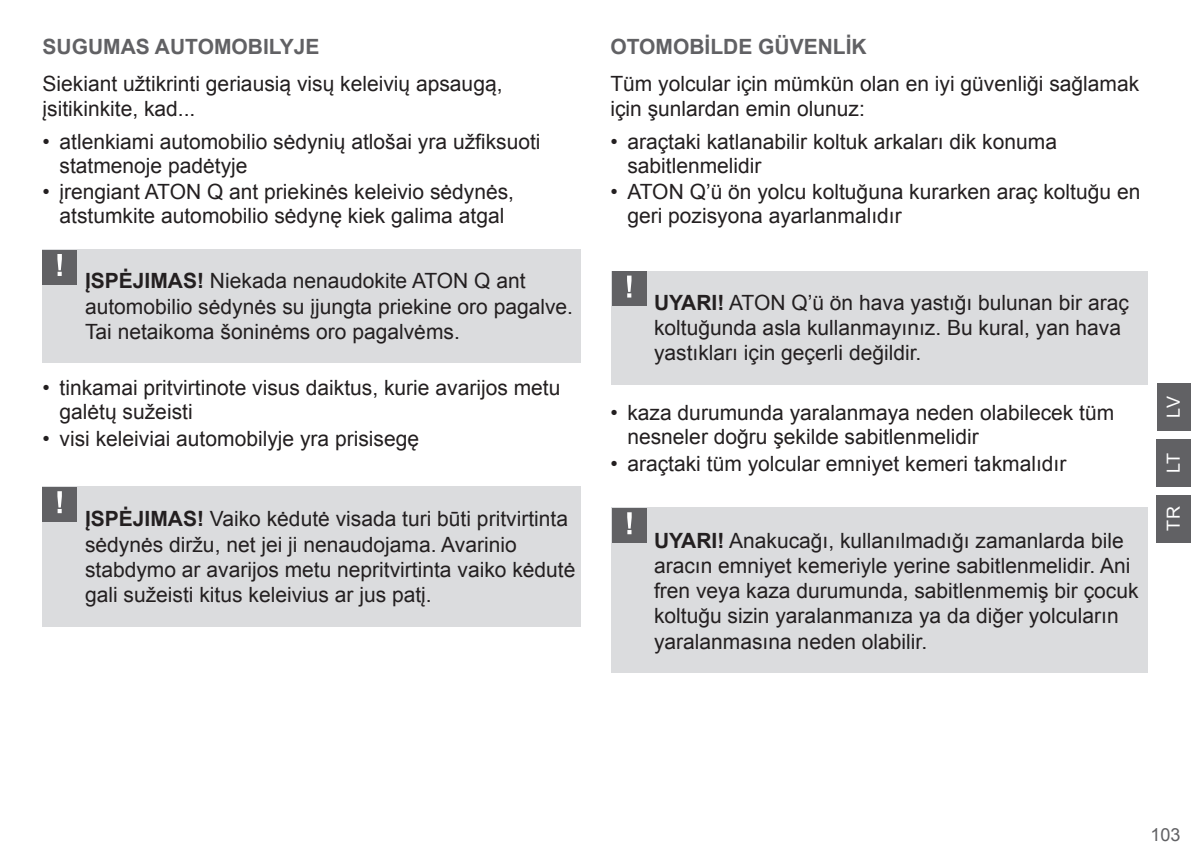
<style>
.page{position:relative;width:1191px;height:851px;background:#fff}
.page>*{position:absolute;margin:0;border:0;box-sizing:border-box;transform-origin:0 0}
.t1{font:21px/25.2px "Arial";color:#231f20}
.t2{font:700 21px "Arial";color:#616164}
.t3{font:18px "Arial";color:#fff}
.t4{font:18px "Arial";color:#616164}
.s1{font-weight:700}
</style>
<div class="page">
<div style="left:1157px;top:383px;width:34px;height:47px;background:#616164"></div>
<div style="left:1157px;top:439px;width:34px;height:47px;background:#616164"></div>
<div style="left:1157px;top:495px;width:34px;height:47px;background:#616164"></div>
<div style="left:43px;top:249px;width:537px;height:113px;background:#dbdcde"></div>
<div style="left:611px;top:271px;width:536px;height:113px;background:#dbdcde"></div>
<div style="left:43px;top:486px;width:537px;height:140px;background:#dbdcde"></div>
<div style="left:611px;top:507px;width:536px;height:166px;background:#dbdcde"></div>
<div style="left:43px;top:250px;width:34px;height:34px;background:#616164"></div>
<svg style="left:57px;top:254px;width:5px;height:22px"></svg>
<div style="left:612px;top:271px;width:35px;height:35px;background:#616164"></div>
<svg style="left:627px;top:275px;width:4px;height:22px"></svg>
<div style="left:43px;top:487px;width:34px;height:34px;background:#616164"></div>
<svg style="left:57px;top:491px;width:5px;height:22px"></svg>
<div style="left:612px;top:508px;width:35px;height:34px;background:#616164"></div>
<svg style="left:627px;top:512px;width:4px;height:22px"></svg>
<p class="t2" style="left:43px;top:32px;width:278px">SUGUMAS AUTOMOBI LYJE</p>
<p class="t2" style="left:610px;top:32px;width:258px">OTOMOBİLDE GÜVENLİK</p>
<p class="t1" style="left:43px;top:71px;width:461px">Siekiant užtikrinti geriausią visų keleivių apsaugą, įsitikinkite, kad...</p>
<p class="t1" style="left:610px;top:71px;width:530px">Tüm yolcular için mümkün olan en iyi güvenliği sağlamak için şunlardan emin olunuz:</p>
<p class="t1" style="left:60px;top:130px;width:482px;line-height:24px;text-indent:-17px">• atlenkiami automobilio sėdynių atlošai yra užfiksuoti statmenoje padėtyje</p>
<p class="t1" style="left:43px;top:180px;width:473px;line-height:24px;text-align:center">• įrengiant ATON Q ant priekinės keleivio sėdynės, atstumkite automobilio sėdynę kiek galima atgal</p>
<p class="t1" style="left:627px;top:130px;width:431px;line-height:24px;text-indent:-17px">• araçtaki katlanabilir koltuk arkaları dik konuma sabitlenmelidir</p>
<p class="t1" style="left:627px;top:180px;width:514px;line-height:24px;text-indent:-17px">• ATON Q’ü ön yolcu koltuğuna kurarken araç koltuğu en geri pozisyona ayarlanmalıdır</p>
<p class="t1" style="left:85px;top:269px;width:489px"><span class="s1">ĮSPĖJIMAS!</span> Niekada nenaudokite ATON Q ant automobilio sėdynės su įjungta priekine oro pagalve.<br>Tai netaikoma šoninėms oro pagalvėms.</p>
<p class="t1" style="left:60px;top:376px;width:502px;line-height:24px;text-indent:-17px">• tinkamai pritvirtinote visus daiktus, kurie avarijos metu galėtų sužeisti</p>
<p class="t1" style="left:43px;top:426px;width:378px">• visi keleiviai automobilyje yra prisisegę</p>
<p class="t1" style="left:85px;top:506px;width:492px"><span class="s1">ĮSP ĖJIMAS!</span> Vaiko kėdutė visada turi būti pritvirtinta sėdynės diržu, net jei ji nenaudojama. Avarinio stabdymo ar avarijos metu nepritvirtinta vaiko kėdutė gali sužeisti kitus keleivius ar jus patį.</p>
<p class="t1" style="left:654px;top:290px;width:476px"><span class="s1">UYARI!</span> ATON Q’ü ön hava yastığı bulunan bir araç koltuğunda asla kullanmayınız. Bu kural, yan hava yastıkları için geçerli değildir.</p>
<p class="t1" style="left:627px;top:401px;width:488px;line-height:24px;text-indent:-17px">• kaza durumunda yaralanmaya neden olabilecek tüm nesneler doğru şekilde sabitlenmelidir</p>
<p class="t1" style="left:610px;top:451px;width:457px">• araçtaki tüm yolcular emniyet kemeri takmalıdır</p>
<p class="t1" style="left:654px;top:528px;width:486px"><span class="s1">UYARI!</span> Anakucağı, kullanılmadığı zamanlarda bile aracın emniyet kemeriyle yerine sabitlenmelidir. Ani fren veya kaza durumunda, sabitlenmemiş bir çocuk koltuğu sizin yaralanmanıza ya da diğer yolcuların yaralanmasına neden olabilir.</p>
<p class="t3" style="left:1161px;top:417px;width:23px;rotate:-90deg">LV</p>
<p class="t3" style="left:1161px;top:472px;width:21px;rotate:-90deg">LT</p>
<p class="t3" style="left:1161px;top:530px;width:26px;rotate:-90deg">TR</p>
<p class="t4" style="left:1150px;top:822px;width:32px">103</p>
</div>
